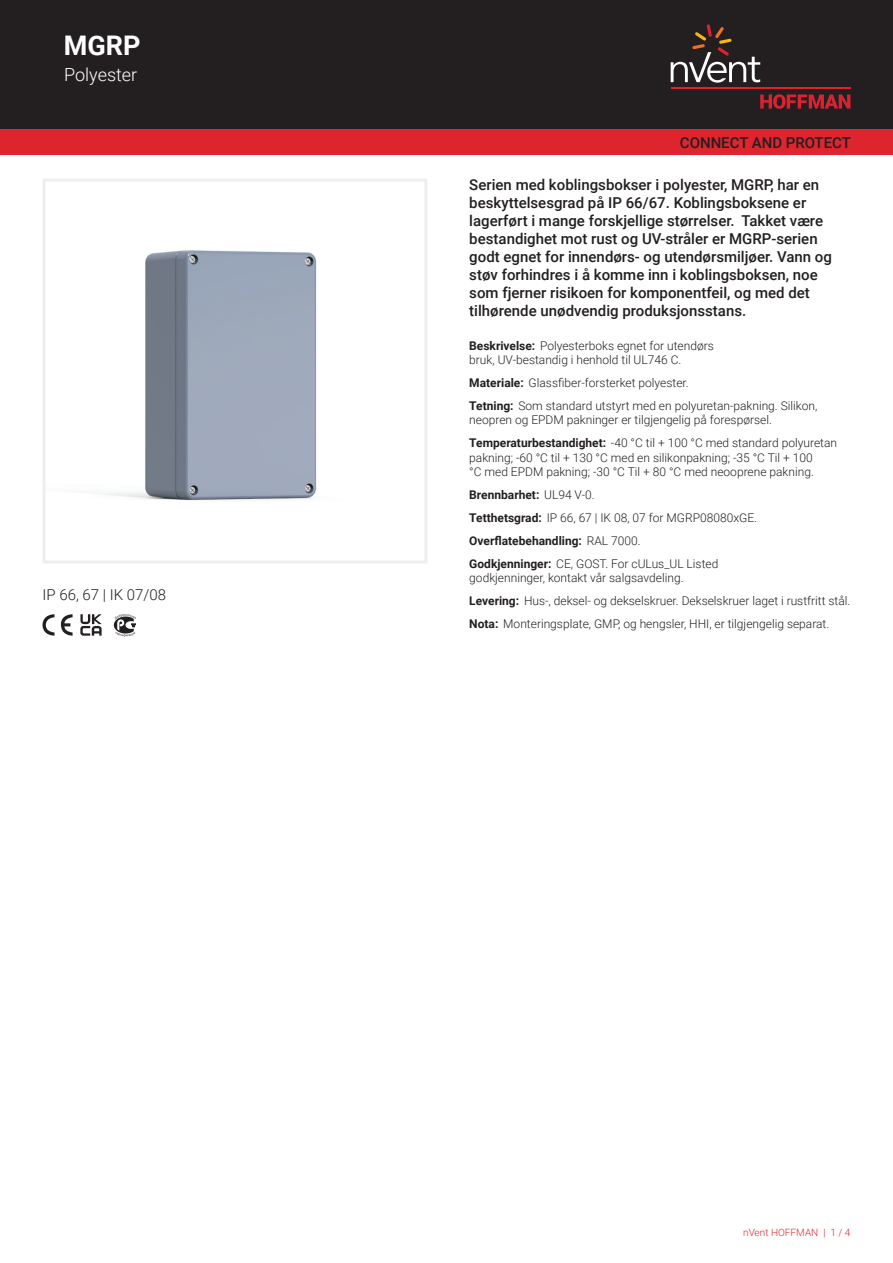
<style>
.page{position:relative;width:893px;height:1263px;background:#fff}
.page>*{position:absolute;margin:0;border:0;box-sizing:border-box;transform-origin:0 0}
.t1{font:700 27px "Roboto";color:#fff}
.t2{font:300 18px "Roboto";color:#fff}
.t3{font:500 15px/18px "Roboto";color:#231f20}
.t4{font:300 15px "Roboto";color:#231f20}
.t5{font:300 12px/23px "Roboto";color:#231f20}
.t6{font:300 10.05px "Roboto";color:#de252e}
.s1{font-weight:700}
</style>
<div class="page">
<div style="left:0;top:0;width:893px;height:129px;background:#231f20"></div>
<svg style="left:760px;top:94px;width:90px;height:15px"></svg>
<hr style="left:671px;top:88px;width:179px;height:1px;background:#db2230">
<svg style="left:671px;top:24px;width:89px;height:59px"></svg>
<div style="left:0;top:129px;width:893px;height:26px;background:#de252e"></div>
<img style="left:100px;top:250px;width:217px;height:250px">
<div style="left:43px;top:179px;width:384px;height:384px;border:3px solid #eeeeef"></div>
<svg style="left:43px;top:614px;width:30px;height:22px"></svg>
<svg style="left:80px;top:614px;width:22px;height:22px"></svg>
<svg style="left:114px;top:614px;width:22px;height:23px"></svg>
<h1 class="t1" style="left:64px;top:26px;width:78px">MGRP</h1>
<h2 class="t2" style="left:64px;top:62px;width:75px">Polyester</h2>
<p class="t4" style="left:43px;top:584px;width:125px">IP 66, 67 | IK 07/08</p>
<p class="t3" style="left:680px;top:133px;width:173px">CONNECT AND PROTECT</p>
<p class="t3" style="left:469px;top:175px;width:364px">Serien med koblingsbokser i polyester, MGRP, har en beskyttelsesgrad på IP 66/67. Koblingsboksene er lagerført i mange forskjellige størrelser. Takket være bestandighet mot rust og UV-stråler er MGRP-serien godt egnet for innendørs- og utendørsmiljøer. Vann og støv forhindres i å komme inn i koblingsboksen, noe som fjerner risikoen for komponentfeil, og med det tilhørende unødvendig produksjonsstans.</p>
<p class="t5" style="left:469px;top:338px;width:246px;line-height:14.4px"><span class="s1">Beskrivelse:</span> Polyesterboks egnet for utendørs bruk, UV-bestandig i henhold til UL746 C.</p>
<p class="t5" style="left:469px;top:371px;width:350px"><span class="s1">Materiale:</span> Glassfiber-forsterket polyester.<br><span class="s1">Tetning:</span> Som standard utstyrt med en polyuretan-pakning. Silikon,</p>
<p class="t5" style="left:469px;top:408px;width:369px">neopren og EPDM pakninger er tilgjengelig på forespørsel.<br><span class="s1">Temperaturbestandighet:</span> -40 °C til + 100 °C med standard polyuretan</p>
<p class="t5" style="left:469px;top:450px;width:346px;line-height:14.4px">pakning; -60 °C til + 130 °C med en silikonpakning; -35 °C Til + 100 °C med EPDM pakning; -30 °C Til + 80 °C med neooprene pakning.</p>
<p class="t5" style="left:469px;top:483px;width:289px"><span class="s1">Brennbarhet:</span> UL94 V-0.<br><span class="s1">Tetthetsgrad:</span> IP 66, 67 | IK 08, 07 for MGRP08080xGE.<br><span class="s1">Overflatebehandling:</span> RAL 7000.<br><span class="s1">Godkjenninger:</span> CE, GOST. For cULus_UL Listed</p>
<p class="t5" style="left:469px;top:566px;width:383px">godkjenninger, kontakt vår salgsavdeling.<br><span class="s1">Levering:</span> Hus-, deksel- og dekselskruer. Dekselskruer laget i rustfritt stål.<br><span class="s1">Nota:</span> Monteringsplate, GMP, og hengsler, HHI, er tilgjengelig separat.</p>
<p class="t6" style="left:743px;top:1226px;width:109px">nVent HOFFMAN | 1 / 4</p>
</div>
